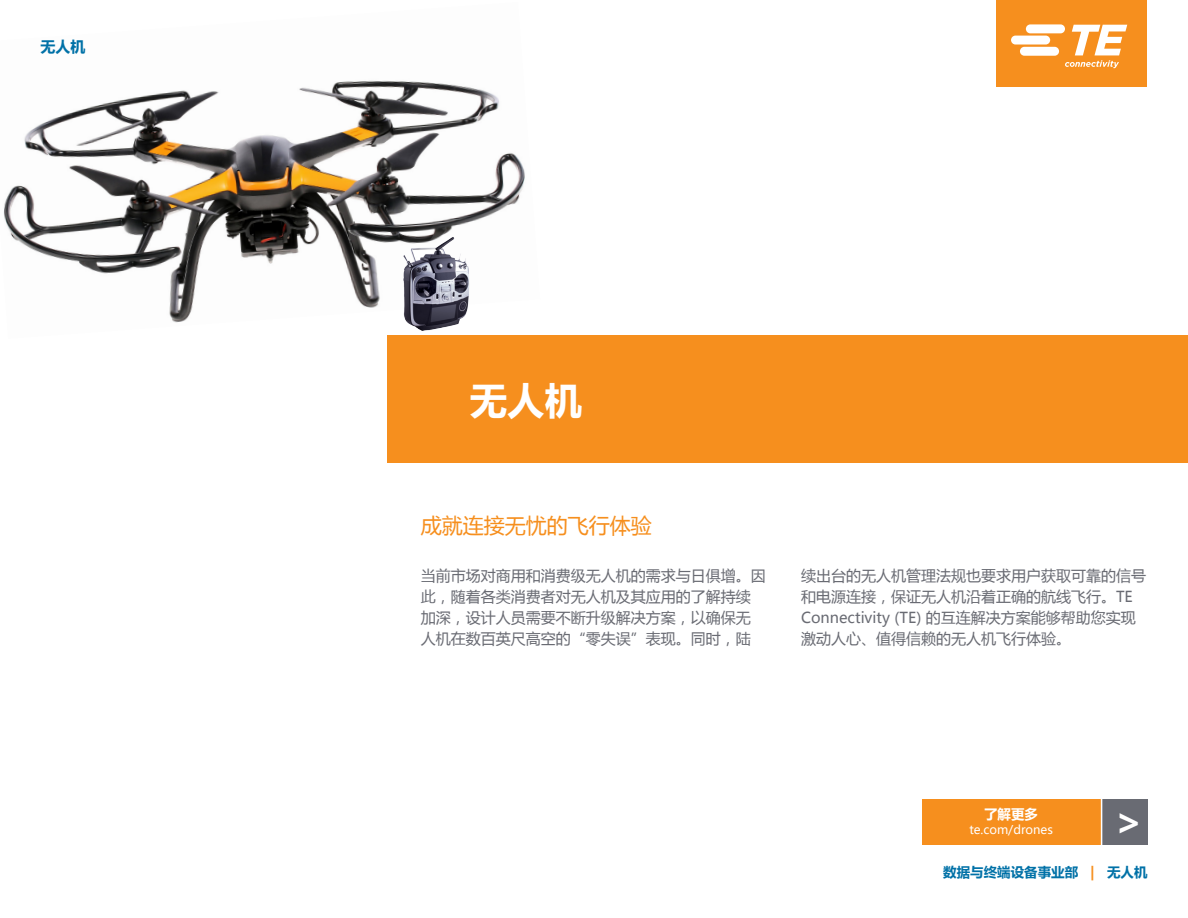
<style>
.page{position:relative;width:1188px;height:918px;background:#fff}
.page>*{position:absolute;margin:0;border:0;box-sizing:border-box;transform-origin:0 0}
.SS_Cover_Title{font:700 37.5px "Microsoft Ya Hei";color:#fff}
.SS_Cover_Headline{font:21px "Microsoft Ya Hei";color:#f68f1e}
.SS_Body_Copy{font:15px/21px "Microsoft Ya Hei";color:#696b73}
.SS_Cover_Footer{font:700 15px "Microsoft Ya Hei";color:#0071a7}
.SS_Cover_Footer-2{font:700 13.5px "Microsoft Ya Hei";color:#0071a7}
.Button_FIND_OUT_MORE{font:700 13.5px "Microsoft Ya Hei";color:#fff}
.Button_te_com_xxxx{font:12px "Microsoft Ya Hei";color:#fff}
.s1{color:#f68f1e}
</style>
<div class="page">
<img style="left:4px;top:80px;width:521px;height:243px">
<div style="left:387px;top:335px;width:801px;height:127px;background:#f68f1e"></div>
<div style="left:922px;top:799px;width:180px;height:45px;background:#f68f1e"></div>
<div style="left:1102px;top:799px;width:46px;height:45px;background:#696b73"></div>
<hr style="left:1101px;top:789px;width:1px;height:62px;background:#fff">
<div style="left:996px;top:0;width:151px;height:87px;background:#f68f1e"></div>
<svg style="left:1011px;top:24px;width:116px;height:44px"></svg>
<img style="left:391px;top:222px;width:89px;height:109px">
<p class="SS_Cover_Footer" style="left:40px;top:37px;width:46px">无人机</p>
<p class="SS_Cover_Title" style="left:470px;top:374px;width:114px">无人机</p>
<p class="SS_Cover_Headline" style="left:421px;top:511px;width:232px">成就连接无忧的飞行体验</p>
<p class="SS_Body_Copy" style="left:421px;top:565px;width:346px">当前市场对商用和消费级无人机的需求与日俱增。因此，随着各类消费者对无人机及其应用的了解持续加深，设计人员需要不断升级解决方案，以确保无人机在数百英尺高空的“零失误”表现。同时，陆</p>
<p class="SS_Body_Copy" style="left:801px;top:565px;width:346px">续出台的无人机管理法规也要求用户获取可靠的信号和电源连接，保证无人机沿着正确的航线飞行。TE<br>Connectivity (TE) 的互连解决方案能够帮助您实现激动人心、值得信赖的无人机飞行体验。</p>
<p class="Button_FIND_OUT_MORE" style="left:984px;top:805px;width:55px">了解更多</p>
<p class="Button_te_com_xxxx" style="left:969px;top:822px;width:85px">te.com/drones</p>
<p class="SS_Cover_Title" style="left:1114px;top:795px;width:30px">&gt;</p>
<p class="SS_Cover_Footer-2" style="left:943px;top:863px;width:206px">数据与终端设备事业部 <span class="s1">|</span> 无人机</p>
</div>
